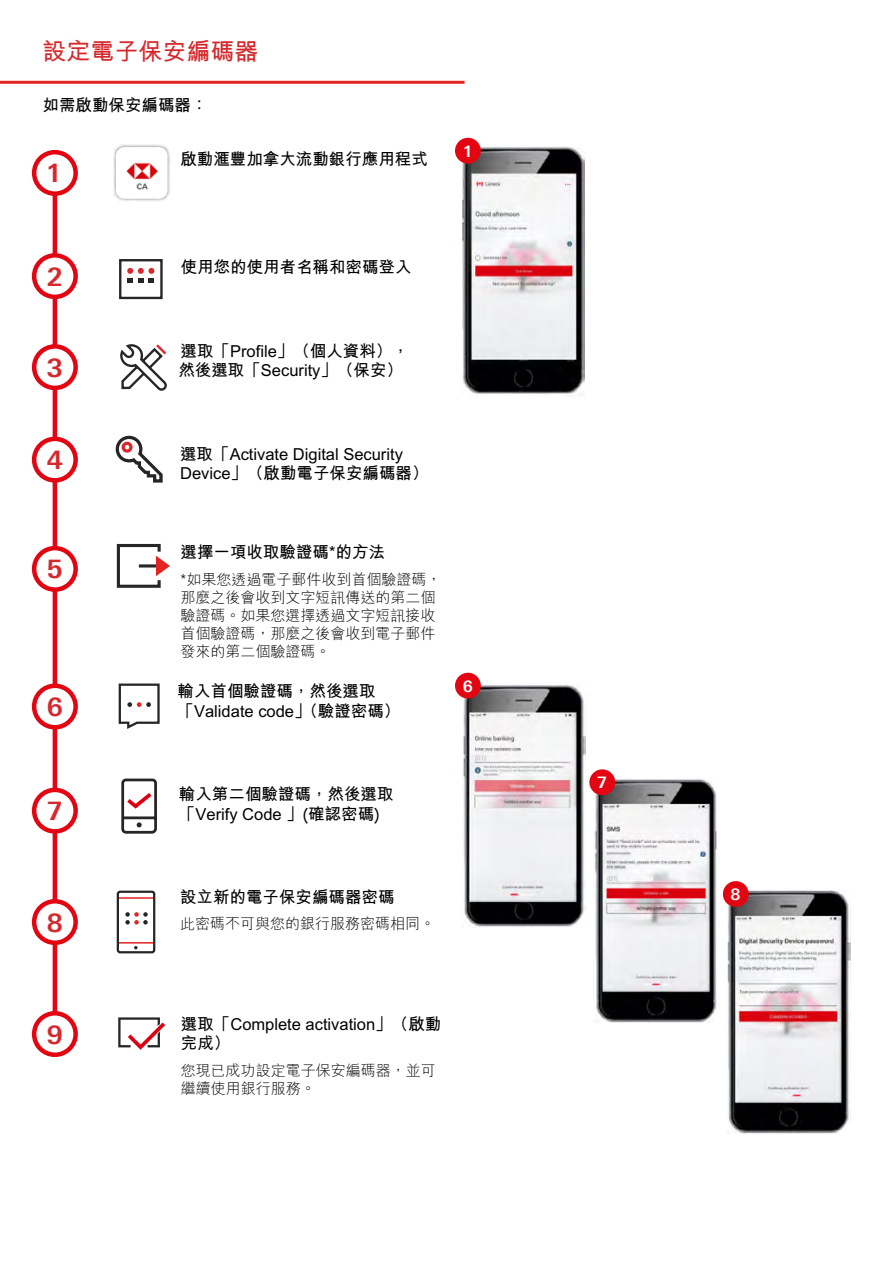
<style>
.page{position:relative;width:893px;height:1263px;background:#fff}
.page>*{position:absolute;margin:0;border:0;box-sizing:border-box;transform-origin:0 0}
.t1{font:700 25.5px "Univers Nextfor HSBCW01";color:#d6292e}
.t2{font:700 24px "M Hei H Kfor HSBC";color:#d6292e}
.t3{font:700 16.5px/19.5px "M Hei H Kfor HSBC";color:#000}
.t4{font:700 15.9px "Univers Nextfor HSBCW01";color:#fff}
.t5{font:300 15px/18px "M Hei H Kfor HSBC";color:#000}
</style>
<div class="page">
<svg style="left:0;top:81px;width:465px;height:3px"></svg>
<img style="left:462px;top:146px;width:122px;height:248px">
<img style="left:462px;top:684px;width:123px;height:243px">
<img style="left:594px;top:778px;width:123px;height:244px">
<img style="left:728px;top:891px;width:122px;height:243px">
<div style="left:455px;top:138px;width:26px;height:26px;background:#e30512;border-radius:50%"></div>
<div style="left:455px;top:673px;width:26px;height:26px;background:#e30512;border-radius:50%"></div>
<div style="left:589px;top:769px;width:26px;height:26px;background:#e30512;border-radius:50%"></div>
<div style="left:723px;top:881px;width:26px;height:26px;background:#e30512;border-radius:50%"></div>
<div style="left:119px;top:259px;width:44px;height:40px;border:2px solid #262627"></div>
<svg style="left:127px;top:268px;width:27px;height:15px"></svg>
<svg style="left:118px;top:1017px;width:48px;height:33px"></svg>
<svg style="left:116px;top:435px;width:47px;height:48px"></svg>
<svg style="left:134px;top:946px;width:4px;height:3px"></svg>
<hr style="left:118px;top:897px;width:37px;height:2px;background:#e52323">
<hr style="left:118px;top:942px;width:36px;height:1px;background:#e52323">
<div style="left:117px;top:891px;width:38px;height:62px;border:2px solid #262626;border-radius:2px"></div>
<svg style="left:125px;top:912px;width:23px;height:12px"></svg>
<div style="left:113px;top:144px;width:58px;height:58px;background:#59595c;opacity:.75"></div>
<img style="left:116px;top:147px;width:52px;height:52px">
<svg style="left:120px;top:344px;width:47px;height:47px"></svg>
<svg style="left:121px;top:778px;width:36px;height:56px"></svg>
<svg style="left:116px;top:543px;width:54px;height:45px"></svg>
<svg style="left:118px;top:683px;width:42px;height:46px"></svg>
<hr style="left:53px;top:170px;width:4px;height:842px;background:#e30512">
<svg style="left:32px;top:150px;width:46px;height:46px"></svg>
<svg style="left:32px;top:253px;width:46px;height:46px"></svg>
<svg style="left:32px;top:344px;width:46px;height:46px"></svg>
<svg style="left:32px;top:437px;width:46px;height:46px"></svg>
<svg style="left:32px;top:546px;width:46px;height:46px"></svg>
<svg style="left:32px;top:683px;width:46px;height:46px"></svg>
<svg style="left:32px;top:899px;width:46px;height:46px"></svg>
<svg style="left:32px;top:1011px;width:46px;height:46px"></svg>
<svg style="left:32px;top:788px;width:46px;height:46px"></svg>
<h2 class="t2" style="left:43px;top:33px;width:217px">設定電子保安編碼器</h2>
<p class="t3" style="left:43px;top:94px;width:166px">如需啟動保安編碼器：</p>
<p class="t3" style="left:180px;top:147px;width:249px">啟動滙豐加拿大流動銀行應用程式</p>
<h1 class="t1" style="left:46px;top:158px;width:18px">1</h1>
<p class="t4" style="left:463px;top:141px;width:11px">1</p>
<h1 class="t1" style="left:47px;top:261px;width:18px">2</h1>
<h1 class="t1" style="left:47px;top:352px;width:18px">3</h1>
<h1 class="t1" style="left:47px;top:445px;width:18px">4</h1>
<h1 class="t1" style="left:47px;top:554px;width:18px">5</h1>
<h1 class="t1" style="left:47px;top:692px;width:18px">6</h1>
<h1 class="t1" style="left:47px;top:796px;width:18px">7</h1>
<h1 class="t1" style="left:47px;top:907px;width:18px">8</h1>
<p class="t3" style="left:181px;top:256px;width:232px">使用您的使用者名稱和密碼登入</p>
<p class="t3" style="left:178px;top:339px;width:232px">選取「Profile」（個人資料），然後選取「Security」（保安）</p>
<p class="t3" style="left:180px;top:442px;width:250px">選取「Activate Digital Security<br>Device」（啟動電子保安編碼器）</p>
<p class="t3" style="left:181px;top:541px;width:206px">選擇一項收取驗證碼*的方法</p>
<p class="t5" style="left:181px;top:570px;width:262px">*如果您透過電子郵件收到首個驗證碼，那麼之後會收到文字短訊傳送的第二個驗證碼。如果您選擇透過文字短訊接收首個驗證碼，那麼之後會收到電子郵件發來的第二個驗證碼。</p>
<p class="t3" style="left:178px;top:680px;width:224px">輸入首個驗證碼，然後選取「Validate code」（驗證密碼）</p>
<p class="t3" style="left:179px;top:783px;width:216px">輸入第二個驗證碼，然後選取「Verify Code 」(確認密碼)</p>
<p class="t3" style="left:180px;top:886px;width:216px">設立新的電子保安編碼器密碼</p>
<p class="t5" style="left:180px;top:915px;width:257px">此密碼不可與您的銀行服務密碼相同。</p>
<p class="t4" style="left:463px;top:676px;width:11px">6</p>
<h1 class="t1" style="left:47px;top:1019px;width:18px">9</h1>
<p class="t3" style="left:181px;top:1012px;width:262px">選取「Complete activation」（啟動完成）</p>
<p class="t5" style="left:181px;top:1061px;width:256px">您現已成功設定電子保安編碼器，並可繼續使用銀行服務。</p>
<p class="t4" style="left:597px;top:773px;width:11px">7</p>
<p class="t4" style="left:731px;top:885px;width:11px">8</p>
</div>
